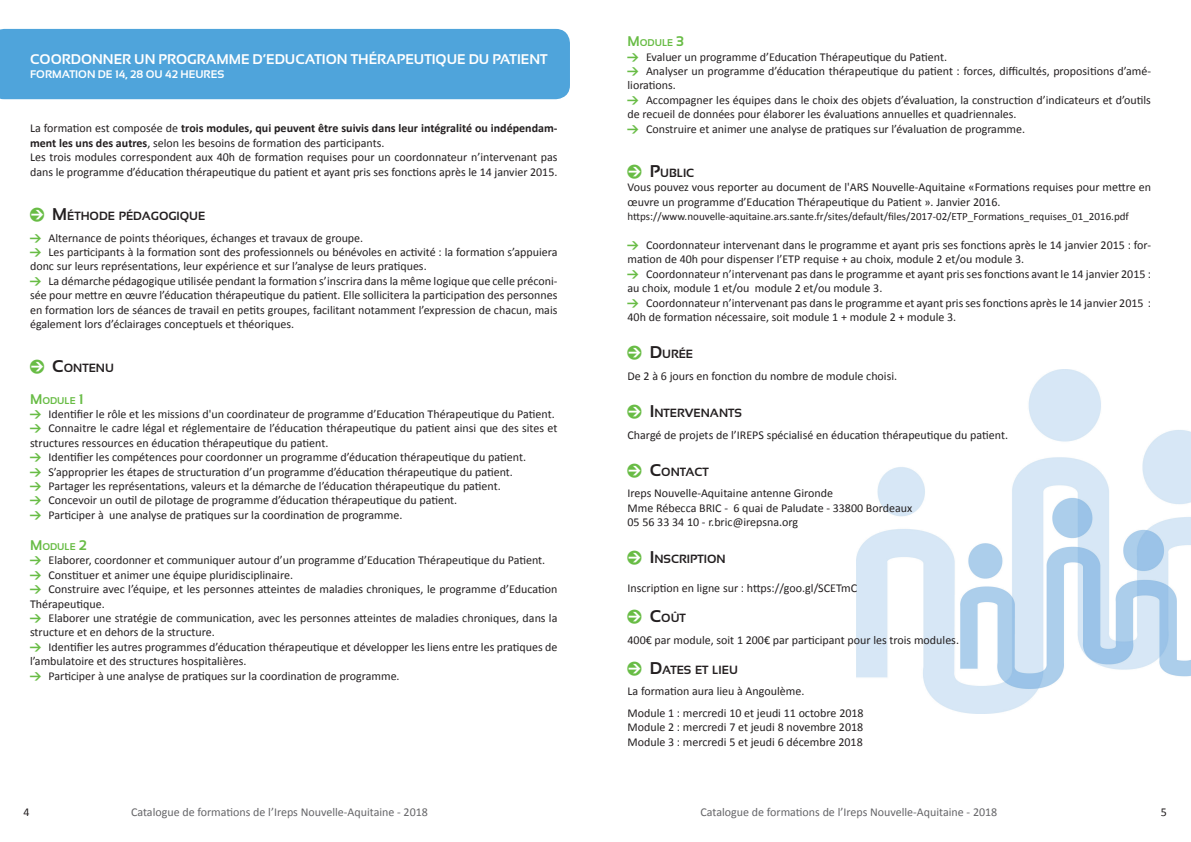
<style>
.page{position:relative;width:1191px;height:842px;background:#fff}
.page>*{position:absolute;margin:0;border:0;box-sizing:border-box;transform-origin:0 0}
.t1{font:700 14px "Sansation";color:#fff}
.t2{font:12px/14.4px "Calibri";color:#231f20}
.t3{font:12px "Calibri";color:#656568}
.t4{font:700 11.9px "Sansation";color:#231f20}
.t5{font:11px "Calibri";color:#231f20}
.t6{font:700 11px "Sansation";color:#fff}
.t7{font:700 9.8px "Sansation";color:#68bc45}
.s1{font-weight:700}
.s2{font-family:"Pointers";font-weight:400;font-size:18px;color:#68bc45}
.s3{font-size:17px}
.s4{font-family:"Pointers";color:#68bc45}
.s5{font-size:14px}
</style>
<div class="page">
<img style="left:856px;top:369px;width:335px;height:344px">
<div style="left:0;top:29px;width:570px;height:70px;background:#4fa4db"></div>
<p class="t1" style="left:30px;top:52px;width:519px">COORDONNER UN PROGRAMME D’EDUCATION THÉRAPEUTIQUE DU PATIENT</p>
<p class="t6" style="left:30px;top:68px;width:196px">FORMATION DE 14, 28 OU 42 HEURES</p>
<p class="t2" style="left:30px;top:121px;width:529px">La formation est composée de <span class="s1">trois modules, qui peuvent être suivis dans leur intégralité ou indépendam&shy;ment les uns des autres</span>, selon les besoins de formation des participants.<br>Les trois modules correspondent aux 40h de formation requises pour un coordonnateur n’intervenant pas dans le programme d’éducation thérapeutique du patient et ayant pris ses fonctions après le 14 janvier 2015.</p>
<p class="t4" style="left:30px;top:209px;width:177px"><span class="s2">0</span> <span class="s3">M</span>ÉTHODE PÉDAGOGIQUE</p>
<p class="t2" style="left:30px;top:230px;width:529px"><span class="s4">1</span> Alternance de points théoriques, échanges et travaux de groupe.<br><span class="s4">1</span> Les participants à la formation sont des professionnels ou bénévoles en activité : la formation s’appuiera donc sur leurs représentations, leur expérience et sur l’analyse de leurs pratiques.<br><span class="s4">1</span> La démarche pédagogique utilisée pendant la formation s’inscrira dans la même logique que celle préconi&shy;sée pour mettre en œuvre l’éducation thérapeutique du patient. Elle sollicitera la participation des personnes en formation lors de séances de travail en petits groupes, facilitant notamment l’expression de chacun, mais également lors d’éclairages conceptuels et théoriques.</p>
<p class="t4" style="left:30px;top:362px;width:85px"><span class="s2">0</span> <span class="s3">C</span>ONTENU</p>
<p class="t7" style="left:30px;top:395px;width:55px"><span class="s5">M</span>ODULE <span class="s5">1</span></p>
<p class="t2" style="left:30px;top:407px;width:529px"><span class="s4">1</span> Identifier le rôle et les missions d'un coordinateur de programme d’Education Thérapeutique du Patient.<br><span class="s4">1</span> Connaitre le cadre légal et réglementaire de l’éducation thérapeutique du patient ainsi que des sites et structures ressources en éducation thérapeutique du patient.<br><span class="s4">1</span> Identifier les compétences pour coordonner un programme d’éducation thérapeutique du patient.<br><span class="s4">1</span> S’approprier les étapes de structuration d’un programme d’éducation thérapeutique du patient.<br><span class="s4">1</span> Partager les représentations, valeurs et la démarche de l’éducation thérapeutique du patient.<br><span class="s4">1</span> Concevoir un outil de pilotage de programme d’éducation thérapeutique du patient.<br><span class="s4">1</span> Participer à une analyse de pratiques sur la coordination de programme.</p>
<p class="t7" style="left:30px;top:541px;width:58px"><span class="s5">M</span>ODULE <span class="s5">2</span></p>
<p class="t2" style="left:30px;top:553px;width:529px"><span class="s4">1</span> Elaborer, coordonner et communiquer autour d’un programme d’Education Thérapeutique du Patient.<br><span class="s4">1</span> Constituer et animer une équipe pluridisciplinaire.<br><span class="s4">1</span> Construire avec l’équipe, et les personnes atteintes de maladies chroniques, le programme d’Education Thérapeutique.<br><span class="s4">1</span> Elaborer une stratégie de communication, avec les personnes atteintes de maladies chroniques, dans la structure et en dehors de la structure.<br><span class="s4">1</span> Identifier les autres programmes d’éducation thérapeutique et développer les liens entre les pratiques de l’ambulatoire et des structures hospitalières.<br><span class="s4">1</span> Participer à une analyse de pratiques sur la coordination de programme.</p>
<p class="t7" style="left:627px;top:37px;width:58px"><span class="s5">M</span>ODULE <span class="s5">3</span></p>
<p class="t2" style="left:627px;top:49px;width:525px"><span class="s4">1</span> Evaluer un programme d’Education Thérapeutique du Patient.<br><span class="s4">1</span> Analyser un programme d’éducation thérapeutique du patient : forces, difficultés, propositions d’amé&shy;liorations.<br><span class="s4">1</span> Accompagner les équipes dans le choix des objets d’évaluation, la construction d’indicateurs et d’outils de recueil de données pour élaborer les évaluations annuelles et quadriennales.<br><span class="s4">1</span> Construire et animer une analyse de pratiques sur l’évaluation de programme.</p>
<p class="t4" style="left:627px;top:166px;width:68px"><span class="s2">0</span> <span class="s3">P</span>UBLIC</p>
<p class="t2" style="left:627px;top:180px;width:525px">Vous pouvez vous reporter au document de l'ARS Nouvelle-Aquitaine «Formations requises pour mettre en œuvre un programme d’Education Thérapeutique du Patient ». Janvier 2016.</p>
<p class="t5" style="left:627px;top:210px;width:503px">https://www.nouvelle-aquitaine.ars.sante.fr/sites/default/files/2017-02/ETP_Formations_requises_01_2016.pdf</p>
<p class="t2" style="left:627px;top:238px;width:525px"><span class="s4">1</span> Coordonnateur intervenant dans le programme et ayant pris ses fonctions après le 14 janvier 2015 : for&shy;mation de 40h pour dispenser l’ETP requise + au choix, module 2 et/ou module 3.<br><span class="s4">1</span> Coordonnateur n’intervenant pas dans le programme et ayant pris ses fonctions avant le 14 janvier 2015 : au choix, module 1 et/ou module 2 et/ou module 3.<br><span class="s4">1</span> Coordonnateur n’intervenant pas dans le programme et ayant pris ses fonctions après le 14 janvier 2015 :<br>40h de formation nécessaire, soit module 1 + module 2 + module 3.</p>
<p class="t4" style="left:627px;top:347px;width:67px"><span class="s2">0</span> <span class="s3">D</span>URÉE</p>
<p class="t2" style="left:627px;top:369px;width:271px">De 2 à 6 jours en fonction du nombre de module choisi.</p>
<p class="t4" style="left:627px;top:406px;width:116px"><span class="s2">0</span> <span class="s3">I</span> NTERVENANTS</p>
<p class="t2" style="left:627px;top:427px;width:382px">Chargé de projets de l’IREPS spécialisé en éducation thérapeutique du patient.</p>
<p class="t4" style="left:627px;top:465px;width:83px"><span class="s2">0</span> <span class="s3">C</span>ONTACT</p>
<p class="t2" style="left:627px;top:486px;width:286px">Ireps Nouvelle-Aquitaine antenne Gironde<br>Mme Rébecca BRIC - 6 quai de Paludate - 33800 Bordeaux<br>05 56 33 34 10 - r.bric@irepsna.org</p>
<p class="t4" style="left:627px;top:553px;width:100px"><span class="s2">0</span> <span class="s3">I</span> NSCRIPTION</p>
<p class="t2" style="left:627px;top:581px;width:231px">Inscription en ligne sur : https://goo.gl/SCETmC</p>
<p class="t4" style="left:627px;top:611px;width:60px"><span class="s2">0</span> <span class="s3">C</span>OÛT</p>
<p class="t2" style="left:627px;top:633px;width:333px">400€ par module, soit 1 200€ par participant pour les trois modules.</p>
<p class="t4" style="left:627px;top:663px;width:112px"><span class="s2">0</span> <span class="s3">D</span>ATES ET LIEU</p>
<p class="t2" style="left:627px;top:681px;width:238px;line-height:21.6px">La formation aura lieu à Angoulème.<br>Module 1 : mercredi 10 et jeudi 11 octobre 2018</p>
<p class="t2" style="left:627px;top:720px;width:237px">Module 2 : mercredi 7 et jeudi 8 novembre 2018<br>Module 3 : mercredi 5 et jeudi 6 décembre 2018</p>
<p class="t2" style="left:23px;top:805px;width:8px">4</p>
<p class="t3" style="left:131px;top:805px;width:298px">Catalogue de formations de l’Ireps Nouvelle-Aquitaine - 2018</p>
<p class="t3" style="left:700px;top:805px;width:298px">Catalogue de formations de l’Ireps Nouvelle-Aquitaine - 2018</p>
<p class="t2" style="left:1161px;top:805px;width:8px">5</p>
</div>
